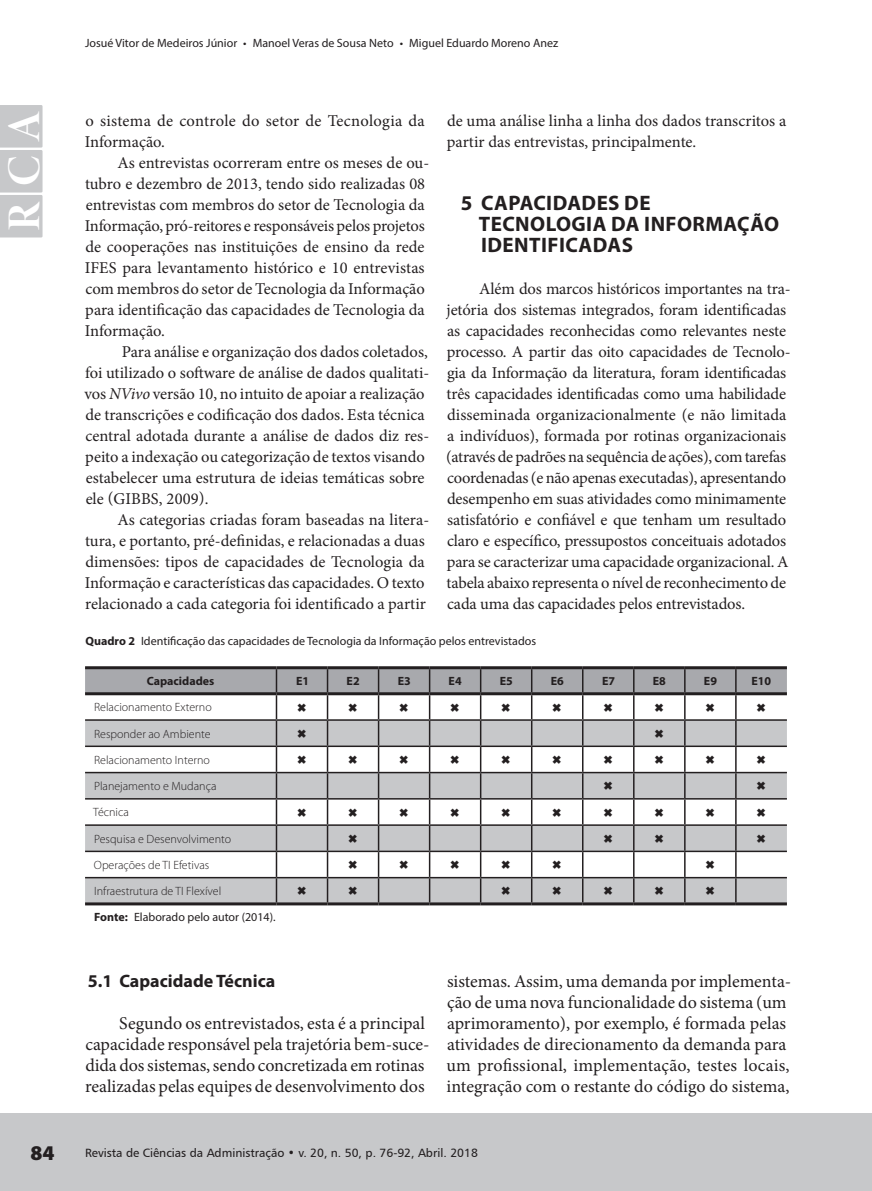
<style>
.page{position:relative;width:872px;height:1191px;background:#fff}
.page>*{position:absolute;margin:0;border:0;box-sizing:border-box;transform-origin:0 0}
.t1{font:46.8px "Minion Pro Bold Disp";color:#fff}
.t2{font:700 21px/21px "Myriad Pro";letter-spacing:.02em;color:#231f20}
.t3{font:900 21px "Myriad Pro";color:#231f20}
.t4{font:18px/21px "Minion Pro";letter-spacing:-.005em;color:#231f20}
.t5{font:700 18px "Myriad Pro";color:#231f20}
.t6{font:16.5px/21px "Minion Pro";letter-spacing:-.005em;color:#231f20}
.t7{font:16.5px/21px "Minion Pro";letter-spacing:.015em;color:#231f20}
.t8{font:300 12px/26.2px "Myriad Pro";color:#231f20}
.t9{font:12px "Myriad Pro";color:#231f20}
.t10{font:12px "Humanist 777 BT Roman B";color:#231f20}
.t11{font:700 12px "Myriad Pro";color:#231f20}
.s1{font-style:italic}
.s2{font-weight:700}
.s3{font-weight:400}
</style>
<div class="page">
<div style="left:0;top:1113px;width:872px;height:78px;background:#c7c8ca"></div>
<div style="left:0;top:105px;width:43px;height:132px;background:#c7c8ca"></div>
<svg style="left:85px;top:905px;width:702px;height:1px"></svg>
<hr style="left:85px;top:666px;width:191px;height:3px;background:#231f20">
<hr style="left:276px;top:666px;width:51px;height:3px;background:#231f20">
<hr style="left:327px;top:666px;width:51px;height:3px;background:#231f20">
<hr style="left:378px;top:666px;width:51px;height:3px;background:#231f20">
<hr style="left:429px;top:666px;width:51px;height:3px;background:#231f20">
<hr style="left:480px;top:666px;width:52px;height:3px;background:#231f20">
<hr style="left:532px;top:666px;width:51px;height:3px;background:#231f20">
<hr style="left:583px;top:666px;width:51px;height:3px;background:#231f20">
<hr style="left:634px;top:666px;width:51px;height:3px;background:#231f20">
<hr style="left:685px;top:666px;width:51px;height:3px;background:#231f20">
<hr style="left:736px;top:666px;width:51px;height:3px;background:#231f20">
<hr style="left:85px;top:902px;width:191px;height:3px;background:#231f20">
<hr style="left:276px;top:902px;width:51px;height:3px;background:#231f20">
<hr style="left:327px;top:902px;width:51px;height:3px;background:#231f20">
<hr style="left:378px;top:902px;width:51px;height:3px;background:#231f20">
<hr style="left:429px;top:902px;width:51px;height:3px;background:#231f20">
<hr style="left:480px;top:902px;width:52px;height:3px;background:#231f20">
<hr style="left:532px;top:902px;width:51px;height:3px;background:#231f20">
<hr style="left:583px;top:902px;width:51px;height:3px;background:#231f20">
<hr style="left:634px;top:902px;width:51px;height:3px;background:#231f20">
<hr style="left:685px;top:902px;width:51px;height:3px;background:#231f20">
<hr style="left:736px;top:902px;width:51px;height:3px;background:#231f20">
<svg style="left:85px;top:668px;width:702px;height:234px"></svg>
<p class="t9" style="left:85px;top:35px;width:474px">Josué Vitor de Medeiros Júnior • Manoel Veras de Sousa Neto • Miguel Eduardo Moreno Anez</p>
<h1 class="t1" style="left:-4px;top:231px;width:121px;rotate:-90deg">RCA</h1>
<p class="t7" style="left:85px;top:110px;width:342px">o sistema de controle do setor de Tecnologia da<br>Informação.</p>
<p class="t6" style="left:447px;top:110px;width:341px">de uma análise linha a linha dos dados transcritos a partir das entrevistas, principalmente.</p>
<p class="t6" style="left:85px;top:152px;width:346px;text-indent:33px">As entrevistas ocorreram entre os meses de ou&shy;tubro e dezembro de 2013, tendo sido realizadas 08 entrevistas com membros do setor de Tecnologia da Informação, pró-reitores e responsáveis pelos projetos de cooperações nas instituições de ensino da rede IFES para levantamento histórico e 10 entrevistas com membros do setor de Tecnologia da Informação para identificação das capacidades de Tecnologia da Informação.</p>
<p class="t6" style="left:84px;top:341px;width:346px;text-indent:37px">Para análise e organização dos dados coletados, foi utilizado o software de análise de dados qualitati&shy;vos <span class="s1">NVivo</span> versão 10, no intuito de apoiar a realização de transcrições e codificação dos dados. Esta técnica central adotada durante a análise de dados diz res&shy;peito a indexação ou categorização de textos visando estabelecer uma estrutura de ideias temáticas sobre ele (GIBBS, 2009).</p>
<p class="t6" style="left:85px;top:509px;width:346px;text-indent:33px">As categorias criadas foram baseadas na litera&shy;tura, e portanto, pré-definidas, e relacionadas a duas dimensões: tipos de capacidades de Tecnologia da Informação e características das capacidades. O texto relacionado a cada categoria foi identificado a partir</p>
<p class="t2" style="left:479px;top:192px;width:302px;text-indent:-18px">5 CAPACIDADES DE<br>TECNOLOGIA DA INFORMAÇÃO<br>IDENTIFICADAS</p>
<p class="t6" style="left:446px;top:278px;width:346px;text-indent:33px">Além dos marcos históricos importantes na tra&shy;jetória dos sistemas integrados, foram identificadas as capacidades reconhecidas como relevantes neste processo. A partir das oito capacidades de Tecnolo&shy;gia da Informação da literatura, foram identificadas três capacidades identificadas como uma habilidade disseminada organizacionalmente (e não limitada a indivíduos), formada por rotinas organizacionais (através de padrões na sequência de ações), com tarefas coordenadas (e não apenas executadas), apresentando desempenho em suas atividades como minimamente satisfatório e confiável e que tenham um resultado claro e específico, pressupostos conceituais adotados para se caracterizar uma capacidade organizacional. A tabela abaixo representa o nível de reconhecimento de cada uma das capacidades pelos entrevistados.</p>
<p class="t9" style="left:85px;top:634px;width:452px"><span class="s2">Quadro 2</span> Identificação das capacidades de Tecnologia da Informação pelos entrevistados</p>
<p class="t11" style="left:147px;top:673px;width:69px">Capacidades</p>
<p class="t11" style="left:296px;top:673px;width:15px">E1</p>
<p class="t11" style="left:347px;top:673px;width:15px">E2</p>
<p class="t11" style="left:398px;top:673px;width:15px">E3</p>
<p class="t11" style="left:448px;top:673px;width:15px">E4</p>
<p class="t11" style="left:500px;top:673px;width:15px">E5</p>
<p class="t11" style="left:551px;top:673px;width:15px">E6</p>
<p class="t11" style="left:602px;top:673px;width:15px">E7</p>
<p class="t11" style="left:653px;top:673px;width:15px">E8</p>
<p class="t11" style="left:704px;top:673px;width:15px">E9</p>
<p class="t11" style="left:751px;top:673px;width:21px">E10</p>
<p class="t8" style="left:93px;top:694px;width:184px">Relacionamento Externo<br>Responder ao Ambiente<br>Relacionamento Interno<br>Planejamento e Mudança<br>Técnica<br>Pesquisa e Desenvolvimento<br>Operações de TI Efetivas<br>Infraestrutura de TI Flexível<br><span class="s2">Fonte:</span> <span class="s3">Elaborado pelo autor (2014).</span></p>
<p class="t5" style="left:88px;top:969px;width:189px">5.1 Capacidade Técnica</p>
<p class="t4" style="left:85px;top:1013px;width:346px;text-indent:34px">Segundo os entrevistados, esta é a principal capacidade responsável pela trajetória bem-suce&shy;dida dos sistemas, sendo concretizada em rotinas realizadas pelas equipes de desenvolvimento dos</p>
<p class="t4" style="left:446px;top:971px;width:346px">sistemas. Assim, uma demanda por implementa&shy;ção de uma nova funcionalidade do sistema (um aprimoramento), por exemplo, é formada pelas atividades de direcionamento da demanda para um profissional, implementação, testes locais, integração com o restante do código do sistema,</p>
<p class="t3" style="left:30px;top:1141px;width:26px">84</p>
<p class="t10" style="left:85px;top:1145px;width:394px">Revista de Ciências da Administração • v. 20, n. 50, p. 76-92, Abril. 2018</p>
</div>
